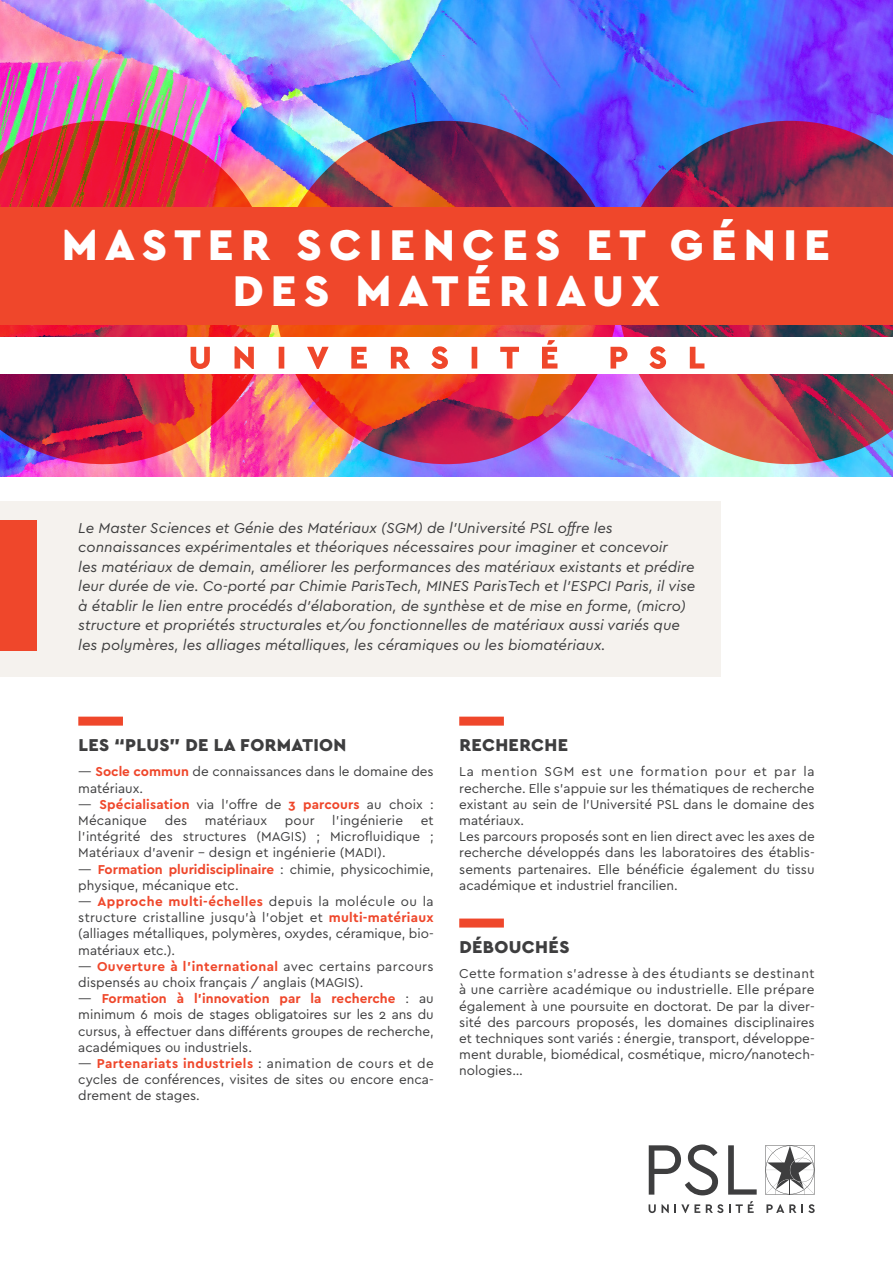
<style>
.page{position:relative;width:893px;height:1263px;background:#fff}
.page>*{position:absolute;margin:0;border:0;box-sizing:border-box;transform-origin:0 0}
.t1{font:900 45px/46.5px "Cera PRO";letter-spacing:.16em;color:#fff;text-align:center}
.t2{font:900 18px "Cera PRO";letter-spacing:.02em;color:#3e3e3f}
.t3{font:italic 15px/19.5px "Cera PRO";color:#3e3e3f}
.t4{font:13.5px/16.2px "Cera PRO";color:#3e3e3f;text-align:justify}
.s1{font-weight:700;color:#ef472b}
</style>
<div class="page">
<img style="left:0;top:0;width:893px;height:477px">
<div style="left:0;top:501px;width:720px;height:175px;background:#f5f2ee"></div>
<img style="left:618px;top:121px;width:275px;height:343px">
<svg style="left:275px;top:121px;width:343px;height:343px;background:#b13439"></svg>
<img style="left:0;top:121px;width:275px;height:343px">
<div style="left:78px;top:717px;width:45px;height:9px;background:#ef472b"></div>
<div style="left:459px;top:717px;width:45px;height:9px;background:#ef472b"></div>
<div style="left:459px;top:918px;width:45px;height:9px;background:#ef472b"></div>
<div style="left:0;top:207px;width:893px;height:117px;background:#ef472b"></div>
<div style="left:0;top:337px;width:893px;height:37px;background:#fff"></div>
<svg style="left:191px;top:340px;width:513px;height:29px"></svg>
<div style="left:0;top:521px;width:37px;height:130px;background:#ef472b"></div>
<svg style="left:649px;top:1204px;width:20px;height:9px"></svg>
<svg style="left:675px;top:1204px;width:25px;height:9px"></svg>
<svg style="left:706px;top:1204px;width:17px;height:9px"></svg>
<svg style="left:729px;top:1201px;width:25px;height:12px"></svg>
<svg style="left:766px;top:1204px;width:49px;height:9px"></svg>
<svg style="left:765px;top:1145px;width:50px;height:49px"></svg>
<svg style="left:649px;top:1144px;width:69px;height:51px"></svg>
<svg style="left:728px;top:1145px;width:29px;height:49px"></svg>
<p class="t1" style="left:62px;top:220px;width:770px">MASTER SCIENCES ET GÉNIE<br>DES MATÉRIAUX</p>
<p class="t3" style="left:78px;top:517px;width:591px">Le Master Sciences et Génie des Matériaux (SGM) de l’Université PSL offre les connaissances expérimentales et théoriques nécessaires pour imaginer et concevoir</p>
<p class="t3" style="left:78px;top:556px;width:619px">les matériaux de demain, améliorer les performances des matériaux existants et prédire leur durée de vie. Co-porté par Chimie ParisTech, MINES ParisTech et l’ESPCI Paris, il vise à établir le lien entre procédés d’élaboration, de synthèse et de mise en forme, (micro) structure et propriétés structurales et/ou fonctionnelles de matériaux aussi variés que</p>
<p class="t3" style="left:78px;top:634px;width:529px">les polymères, les alliages métalliques, les céramiques ou les biomatériaux.</p>
<p class="t2" style="left:78px;top:733px;width:269px">LES “PLUS” DE LA FORMATION</p>
<p class="t4" style="left:78px;top:763px;width:357px">— <span class="s1">Socle commun</span> de connaissances dans le domaine des matériaux.</p>
<p class="t4" style="left:78px;top:795px;width:357px">— <span class="s1">Spécialisation</span> via l’offre de <span class="s1">3 parcours</span> au choix :<br>Mécanique</p>
<p class="t4" style="left:165px;top:812px;width:24px">des</p>
<p class="t4" style="left:205px;top:812px;width:64px">matériaux</p>
<p class="t4" style="left:285px;top:812px;width:31px">pour</p>
<p class="t4" style="left:332px;top:812px;width:72px">l’ingénierie</p>
<p class="t4" style="left:78px;top:812px;width:357px;text-indent:342px">et l’intégrité des structures (MAGIS) ; Microfluidique ; Matériaux d'avenir - design et ingénierie (MADI).</p>
<p class="t4" style="left:78px;top:860px;width:357px">— <span class="s1">Formation pluridisciplinaire</span> : chimie, physicochimie, physique, mécanique etc.</p>
<p class="t4" style="left:78px;top:893px;width:357px">— <span class="s1">Approche multi-échelles</span> depuis la molécule ou la structure cristalline jusqu’à l’objet et <span class="s1">multi-matériaux </span>(alliages métalliques, polymères, oxydes, céramique, bio&shy;matériaux etc.).</p>
<p class="t4" style="left:78px;top:957px;width:357px">— <span class="s1">Ouverture à l’international</span> avec certains parcours dispensés au choix français / anglais (MAGIS).</p>
<p class="t4" style="left:78px;top:990px;width:357px">— <span class="s1">Formation à l’innovation par la recherche</span> : au minimum 6 mois de stages obligatoires sur les 2 ans du cursus, à effectuer dans différents groupes de recherche, académiques ou industriels.</p>
<p class="t4" style="left:78px;top:1055px;width:357px">— <span class="s1">Partenariats industriels</span> : animation de cours et de cycles de conférences, visites de sites ou encore enca&shy;drement de stages.</p>
<p class="t2" style="left:459px;top:733px;width:110px">RECHERCHE</p>
<p class="t4" style="left:459px;top:763px;width:357px">La mention SGM est une formation pour et par la recherche. Elle s’appuie sur les thématiques de recherche existant au sein de l’Université PSL dans le domaine des matériaux.</p>
<p class="t4" style="left:459px;top:828px;width:357px">Les parcours proposés sont en lien direct avec les axes de recherche développés dans les laboratoires des établis&shy;sements partenaires. Elle bénéficie également du tissu académique et industriel francilien.</p>
<p class="t2" style="left:459px;top:935px;width:111px">DÉBOUCHÉS</p>
<p class="t4" style="left:459px;top:965px;width:357px">Cette formation s’adresse à des étudiants se destinant à une carrière académique ou industrielle. Elle prépare également à une poursuite en doctorat. De par la diver&shy;sité des parcours proposés, les domaines disciplinaires et techniques sont variés : énergie, transport, développe&shy;ment durable, biomédical, cosmétique, micro/nanotech&shy;nologies…</p>
</div>
